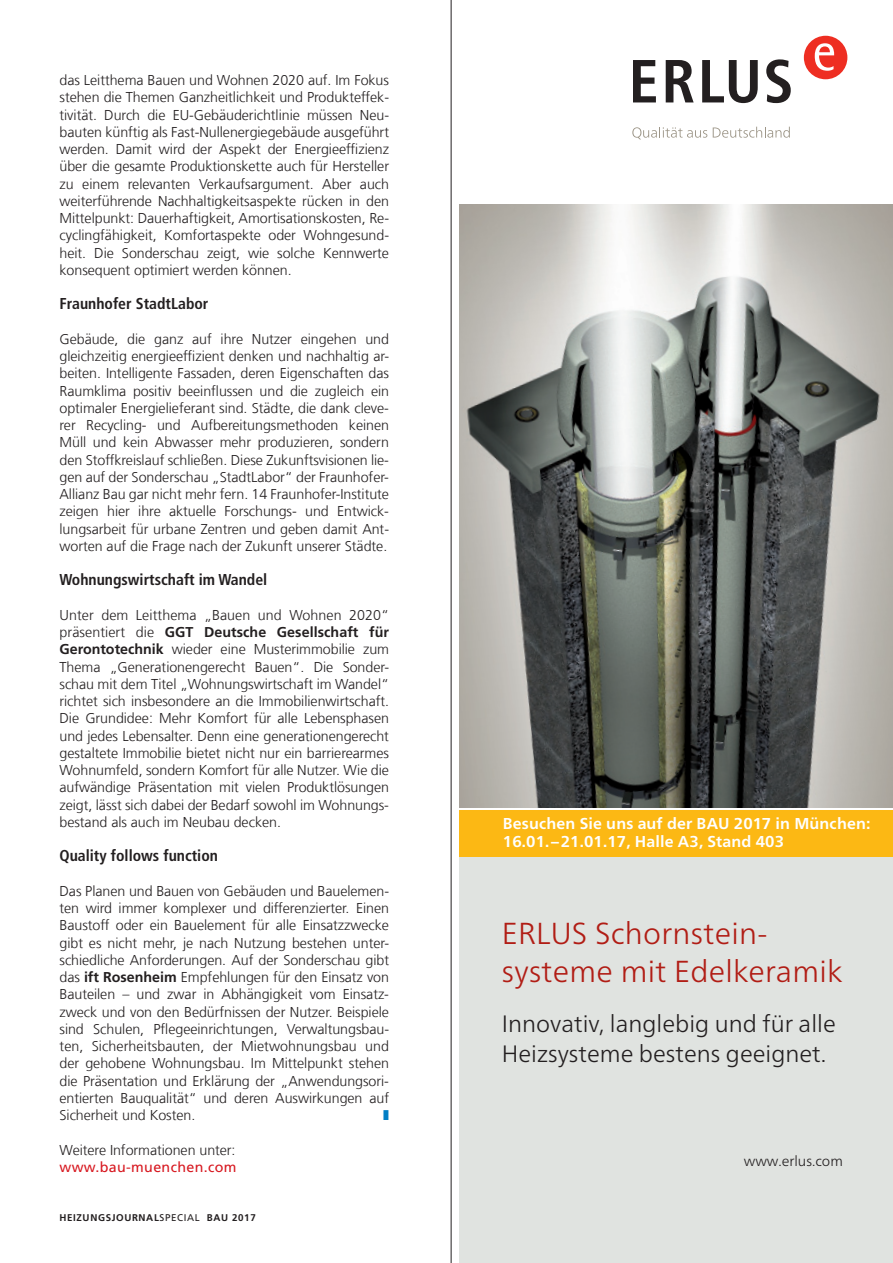
<style>
.page{position:relative;width:893px;height:1263px;background:#fff}
.page>*{position:absolute;margin:0;border:0;box-sizing:border-box;transform-origin:0 0}
.t1{font:300 30.45px/38px "Frutiger Neue LT Pro";letter-spacing:.01em;color:#b11d15}
.t2{font:300 23.7px/29.7px "Frutiger Neue LT Pro";color:#231f20}
.t3{font:700 15.75px/18px "Frutiger Neue LT Pro";letter-spacing:.01em;color:#fff}
.t4{font:700 condensed 15.75px "Frutiger LT Com";color:#231f20}
.t5{font:300 14.25px/17.2px "Frutiger LT Com";letter-spacing:-.005em;color:#231f20;text-align:justify}
.t6{font:14.25px "Frutiger LT Com";letter-spacing:.025em;color:#d7171f}
.t7{font:300 14.25px "Frutiger Neue LT Pro";color:#231f20}
.t8{font:700 9.75px "Frutiger LT Com";letter-spacing:.065em;color:#231f20}
.s1{font-weight:700}
.s2{font-weight:400}
</style>
<div class="page">
<hr style="left:451px;top:0;width:1px;height:1263px;background:#231f20">
<img style="left:459px;top:204px;width:434px;height:604px">
<div style="left:804px;top:36px;width:43px;height:43px;background:#ee2e22;border-radius:50%"></div>
<svg style="left:815px;top:43px;width:19px;height:28px"></svg>
<svg style="left:633px;top:60px;width:23px;height:42px"></svg>
<svg style="left:666px;top:60px;width:28px;height:42px"></svg>
<svg style="left:702px;top:60px;width:56px;height:43px"></svg>
<svg style="left:766px;top:59px;width:25px;height:44px"></svg>
<svg style="left:632px;top:127px;width:75px;height:12px"></svg>
<svg style="left:713px;top:127px;width:77px;height:11px"></svg>
<div style="left:459px;top:825px;width:434px;height:438px;background:#e0e3e0"></div>
<div style="left:459px;top:810px;width:434px;height:47px;background:#fcb814"></div>
<p class="t5" style="left:60px;top:72px;width:331px">das Leitthema Bauen und Wohnen 2020 auf. Im Fokus stehen die Themen Ganzheitlichkeit und Produkteffek&shy;tivität. Durch die EU-Gebäuderichtlinie müssen Neu&shy;bauten künftig als Fast-Nullenergiegebäude ausgeführt werden. Damit wird der Aspekt der Energieeffizienz über die gesamte Produktionskette auch für Hersteller zu einem relevanten Verkaufsargument. Aber auch weiterführende Nachhaltigkeitsaspekte rücken in den Mittelpunkt: Dauerhaftigkeit, Amortisationskosten, Re&shy;cyclingfähigkeit, Komfortaspekte oder Wohngesund&shy;heit. Die Sonderschau zeigt, wie solche Kennwerte konsequent optimiert werden können.</p>
<p class="t4" style="left:60px;top:294px;width:150px">Fraunhofer StadtLabor</p>
<p class="t5" style="left:60px;top:330px;width:331px">Gebäude, die ganz auf ihre Nutzer eingehen und gleichzeitig energieeffizient denken und nachhaltig ar&shy;beiten. Intelligente Fassaden, deren Eigenschaften das Raumklima positiv beeinflussen und die zugleich ein optimaler Energielieferant sind. Städte, die dank cleve&shy;rer Recycling- und Aufbereitungsmethoden keinen Müll und kein Abwasser mehr produzieren, sondern den Stoffkreislauf schließen. Diese Zukunftsvisionen lie&shy;gen auf der Sonderschau „StadtLabor“ der Fraunhofer-Allianz Bau gar nicht mehr fern. 14 Fraunhofer-Institute zeigen hier ihre aktuelle Forschungs- und Entwick&shy;lungsarbeit für urbane Zentren und geben damit Ant&shy;worten auf die Frage nach der Zukunft unserer Städte.</p>
<p class="t4" style="left:60px;top:570px;width:209px">Wohnungswirtschaft im Wandel</p>
<p class="t5" style="left:60px;top:606px;width:331px">Unter dem Leitthema „Bauen und Wohnen 2020“ präsentiert die <span class="s1">GGT Deutsche Gesellschaft für Gerontotechnik</span> wieder eine Musterimmobilie zum Thema „Generationengerecht Bauen“. Die Sonder&shy;schau mit dem Titel „Wohnungswirtschaft im Wandel“ richtet sich insbesondere an die Immobilienwirtschaft.<br>Die Grundidee: Mehr Komfort für alle Lebensphasen und jedes Lebensalter. Denn eine generationengerecht gestaltete Immobilie bietet nicht nur ein barrierearmes Wohnumfeld, sondern Komfort für alle Nutzer. Wie die aufwändige Präsentation mit vielen Produktlösungen zeigt, lässt sich dabei der Bedarf sowohl im Wohnungs&shy;bestand als auch im Neubau decken.</p>
<p class="t4" style="left:60px;top:846px;width:160px">Quality follows function</p>
<p class="t5" style="left:60px;top:882px;width:331px">Das Planen und Bauen von Gebäuden und Bauelemen&shy;ten wird immer komplexer und differenzierter. Einen Baustoff oder ein Bauelement für alle Einsatzzwecke gibt es nicht mehr, je nach Nutzung bestehen unter&shy;schiedliche Anforderungen. Auf der Sonderschau gibt das <span class="s1">ift Rosenheim</span> Empfehlungen für den Einsatz von Bauteilen – und zwar in Abhängigkeit vom Einsatz&shy;zweck und von den Bedürfnissen der Nutzer. Beispiele sind Schulen, Pflegeeinrichtungen, Verwaltungsbau&shy;ten, Sicherheitsbauten, der Mietwohnungsbau und der gehobene Wohnungsbau. Im Mittelpunkt stehen die Präsentation und Erklärung der „Anwendungsori&shy;entierten Bauqualität“ und deren Auswirkungen auf Sicherheit und Kosten.</p>
<p class="t5" style="left:60px;top:1141px;width:178px">Weitere Informationen unter:</p>
<p class="t6" style="left:60px;top:1159px;width:178px">www.bau-muenchen.com</p>
<p class="t8" style="left:60px;top:1212px;width:198px">Heizungsjournal<span class="s2">special</span> BAU 2017</p>
<p class="t3" style="left:503px;top:814px;width:369px">Besuchen Sie uns auf der BAU 2017 in München:<br>16.01.–21.01.17, Halle A3, Stand 403</p>
<h1 class="t1" style="left:502px;top:914px;width:342px">ERLUS Schornstein&shy;systeme mit Edelkeramik</h1>
<h2 class="t2" style="left:502px;top:1009px;width:335px">Innovativ, langlebig und für alle<br>Heizsysteme bestens geeignet.</h2>
<p class="t7" style="left:744px;top:1153px;width:101px">www.erlus.com</p>
</div>
